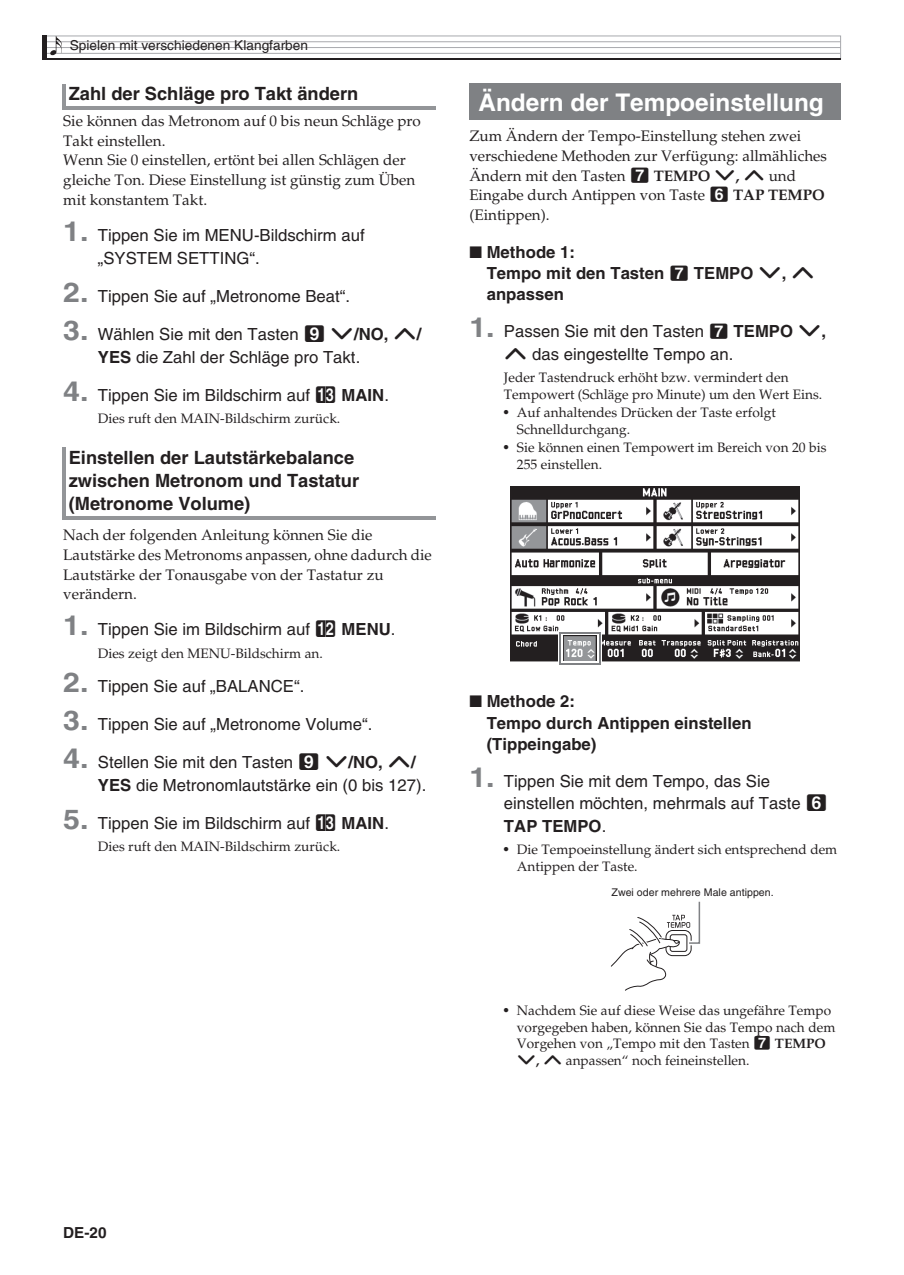
<style>
.page{position:relative;width:904px;height:1275px;background:#fff}
.page>*{position:absolute;margin:0;border:0;box-sizing:border-box;transform-origin:0 0}
.t1{font:700 24.32px "Helvetica";color:#fff}
.t2{font:700 18.2px/22.9px "Helvetica";color:#231f20}
.t3{font:16.62px/22.9px "Helvetica";color:#231f20}
.t4{font:700 16.62px/21.3px "Helvetica";color:#231f20}
.t5{font:15.22px/19.8px "Palatino";color:#231f20}
.t6{font:700 15.22px "Helvetica";color:#231f20}
.t7{font:13.65px/16.8px "Palatino";color:#231f20}
.t8{font:13.65px "Helvetica";color:#231f20}
.t9{font:10.67px "Helvetica";color:#231f20}
.s1{font-weight:700;font-size:27.47px;color:#7f8184}
.s2{font-family:"EMI SNB"}
.s3{font-weight:700}
.s4{font-family:"EMI SNB";font-weight:400;font-size:15.22px}
.s5{font-family:"EMI SNB";font-size:15.22px}
.s6{font-family:"Helvetica"}
</style>
<div class="page">
<svg style="left:42px;top:35px;width:799px;height:25px;background:#797779"></svg>
<div style="left:42px;top:36px;width:798px;height:23px;background:#fff"></div>
<div style="left:42px;top:36px;width:798px;height:23px;border:1px solid #a8a9ad"></div>
<hr style="left:42px;top:41px;width:798px;height:1px;background:#a8a9ad">
<hr style="left:42px;top:47px;width:798px;height:1px;background:#a8a9ad">
<hr style="left:42px;top:53px;width:798px;height:1px;background:#a8a9ad">
<svg style="left:50px;top:36px;width:12px;height:19px"></svg>
<hr style="left:43px;top:58px;width:797px;height:1px;background:#231f20">
<hr style="left:42px;top:35px;width:4px;height:24px;background:#231f20">
<hr style="left:63px;top:84px;width:3px;height:23px;background:#939598">
<hr style="left:63px;top:107px;width:372px;height:3px;background:#939598">
<hr style="left:63px;top:448px;width:3px;height:68px;background:#939598">
<hr style="left:63px;top:516px;width:372px;height:3px;background:#939598">
<div style="left:469px;top:84px;width:371px;height:36px;background:#7f8184"></div>
<img style="left:510px;top:486px;width:289px;height:176px">
<svg style="left:562px;top:661px;width:39px;height:4px"></svg>
<svg style="left:597px;top:630px;width:5px;height:34px"></svg>
<svg style="left:557px;top:630px;width:42px;height:5px"></svg>
<svg style="left:557px;top:633px;width:5px;height:32px"></svg>
<hr style="left:560px;top:663px;width:40px;height:1px;background:#7f8184">
<hr style="left:598px;top:632px;width:2px;height:32px;background:#7f8184">
<hr style="left:559px;top:632px;width:40px;height:1px;background:#7f8184">
<hr style="left:559px;top:633px;width:1px;height:31px;background:#7f8184">
<svg style="left:610px;top:901px;width:91px;height:89px"></svg>
<p class="t8" style="left:70px;top:37px;width:240px">Spielen mit verschiedenen Klangfarben</p>
<h2 class="t2" style="left:69px;top:82px;width:291px">Zahl der Schläge pro Takt ändern</h2>
<p class="t5" style="left:63px;top:111px;width:359px">Sie können das Metronom auf 0 bis neun Schläge pro Takt einstellen.<br>Wenn Sie 0 einstellen, ertönt bei allen Schlägen der gleiche Ton. Diese Einstellung ist günstig zum Üben mit konstantem Takt.</p>
<p class="t3" style="left:98px;top:224px;width:268px;text-indent:-35px"><span class="s1">1.</span> Tippen Sie im MENU-Bildschirm auf „SYSTEM SETTING“.</p>
<p class="t3" style="left:63px;top:285px;width:288px"><span class="s1">2.</span> Tippen Sie auf „Metronome Beat“.</p>
<p class="t3" style="left:63px;top:323px;width:264px"><span class="s1">3.</span> Wählen Sie mit den Tasten <span class="s2">9</span></p>
<p class="t3" style="left:98px;top:323px;width:325px;text-indent:256px"><span class="s3">/NO,</span> ❑<span class="s3">/<br>YES</span> die Zahl der Schläge pro Takt.</p>
<p class="t3" style="left:63px;top:384px;width:327px"><span class="s1">4.</span> Tippen Sie im Bildschirm auf <span class="s2">BN</span> <span class="s3">MAIN</span>.</p>
<p class="t7" style="left:98px;top:410px;width:244px">Dies ruft den MAIN-Bildschirm zurück.</p>
<h2 class="t2" style="left:69px;top:446px;width:292px">Einstellen der Lautstärkebalance zwischen Metronom und Tastatur (Metronome Volume)</h2>
<p class="t5" style="left:63px;top:525px;width:370px">Nach der folgenden Anleitung können Sie die Lautstärke des Metronoms anpassen, ohne dadurch die Lautstärke der Tonausgabe von der Tastatur zu verändern.</p>
<p class="t3" style="left:63px;top:618px;width:333px"><span class="s1">1.</span> Tippen Sie im Bildschirm auf <span class="s2">BM</span> <span class="s3">MENU</span>.</p>
<p class="t7" style="left:98px;top:645px;width:226px">Dies zeigt den MENU-Bildschirm an.</p>
<p class="t3" style="left:63px;top:674px;width:242px"><span class="s1">2.</span> Tippen Sie auf „BALANCE“.</p>
<p class="t3" style="left:63px;top:713px;width:310px"><span class="s1">3.</span> Tippen Sie auf „Metronome Volume“.</p>
<p class="t3" style="left:63px;top:751px;width:258px"><span class="s1">4.</span> Stellen Sie mit den Tasten <span class="s2">9</span></p>
<p class="t3" style="left:98px;top:751px;width:330px;text-indent:250px"><span class="s3">/NO,</span> ❑<span class="s3">/<br>YES</span> die Metronomlautstärke ein (0 bis 127).</p>
<p class="t3" style="left:63px;top:811px;width:327px"><span class="s1">5.</span> Tippen Sie im Bildschirm auf <span class="s2">BN</span> <span class="s3">MAIN</span>.</p>
<p class="t7" style="left:98px;top:838px;width:244px">Dies ruft den MAIN-Bildschirm zurück.</p>
<h1 class="t1" style="left:478px;top:87px;width:347px">Ändern der Tempoeinstellung</h1>
<p class="t5" style="left:469px;top:126px;width:359px">Zum Ändern der Tempo-Einstellung stehen zwei verschiedene Methoden zur Verfügung: allmähliches<br>Ändern mit den Tasten <span class="s2">7</span> <span class="s3">TEMPO</span></p>
<p class="t5" style="left:469px;top:166px;width:357px;text-indent:266px"><span class="s3">,</span> ❑ und<br>Eingabe durch Antippen von Taste <span class="s2">6</span> <span class="s3">TAP TEMPO </span>(Eintippen).</p>
<p class="t4" style="left:486px;top:241px;width:268px;text-indent:-17px">■ Methode 1:<br>Tempo mit den Tasten <span class="s4">7</span> TEMPO</p>
<p class="t4" style="left:781px;top:262px;width:34px">, ❑</p>
<p class="t4" style="left:486px;top:284px;width:79px">anpassen</p>
<p class="t3" style="left:469px;top:320px;width:325px"><span class="s1">1.</span> Passen Sie mit den Tasten <span class="s5">7</span> <span class="s3">TEMPO</span></p>
<p class="t4" style="left:821px;top:320px;width:6px">,</p>
<p class="t3" style="left:503px;top:342px;width:231px">❑ das eingestellte Tempo an.</p>
<p class="t7" style="left:503px;top:369px;width:320px">Jeder Tastendruck erhöht bzw. vermindert den<br>Tempowert (Schläge pro Minute) um den Wert Eins.</p>
<p class="t7" style="left:516px;top:404px;width:260px;text-indent:-13px"><span class="s6">•</span> Auf anhaltendes Drücken der Taste erfolgt<br>Schnelldurchgang.</p>
<p class="t7" style="left:516px;top:440px;width:311px;text-indent:-13px"><span class="s6">•</span> Sie können einen Tempowert im Bereich von 20 bis<br>255 einstellen.</p>
<p class="t4" style="left:486px;top:691px;width:266px;text-indent:-17px">■ Methode 2:<br>Tempo durch Antippen einstellen (Tippeingabe)</p>
<p class="t3" style="left:503px;top:769px;width:325px;text-indent:-35px"><span class="s1">1.</span> Tippen Sie mit dem Tempo, das Sie einstellen möchten, mehrmals auf Taste <span class="s2">6<br></span><span class="s3">TAP TEMPO</span>.</p>
<p class="t7" style="left:516px;top:842px;width:322px;text-indent:-13px"><span class="s6">•</span> Die Tempoeinstellung ändert sich entsprechend dem<br>Antippen der Taste.</p>
<p class="t9" style="left:611px;top:886px;width:164px">Zwei oder mehrere Male antippen.</p>
<p class="t7" style="left:503px;top:1002px;width:328px"><span class="s6">•</span> Nachdem Sie auf diese Weise das ungefähre Tempo</p>
<p class="t7" style="left:516px;top:1019px;width:320px">vorgegeben haben, können Sie das Tempo nach dem</p>
<p class="t7" style="left:516px;top:1035px;width:310px">Vorgehen von „Tempo mit den Tasten <span class="s2">7</span> <span class="s3">TEMPO</span></p>
<p class="t7" style="left:536px;top:1052px;width:215px"><span class="s3">,</span> ❑ anpassen“ noch feineinstellen.</p>
<p class="t6" style="left:63px;top:1223px;width:45px">DE-20</p>
</div>
